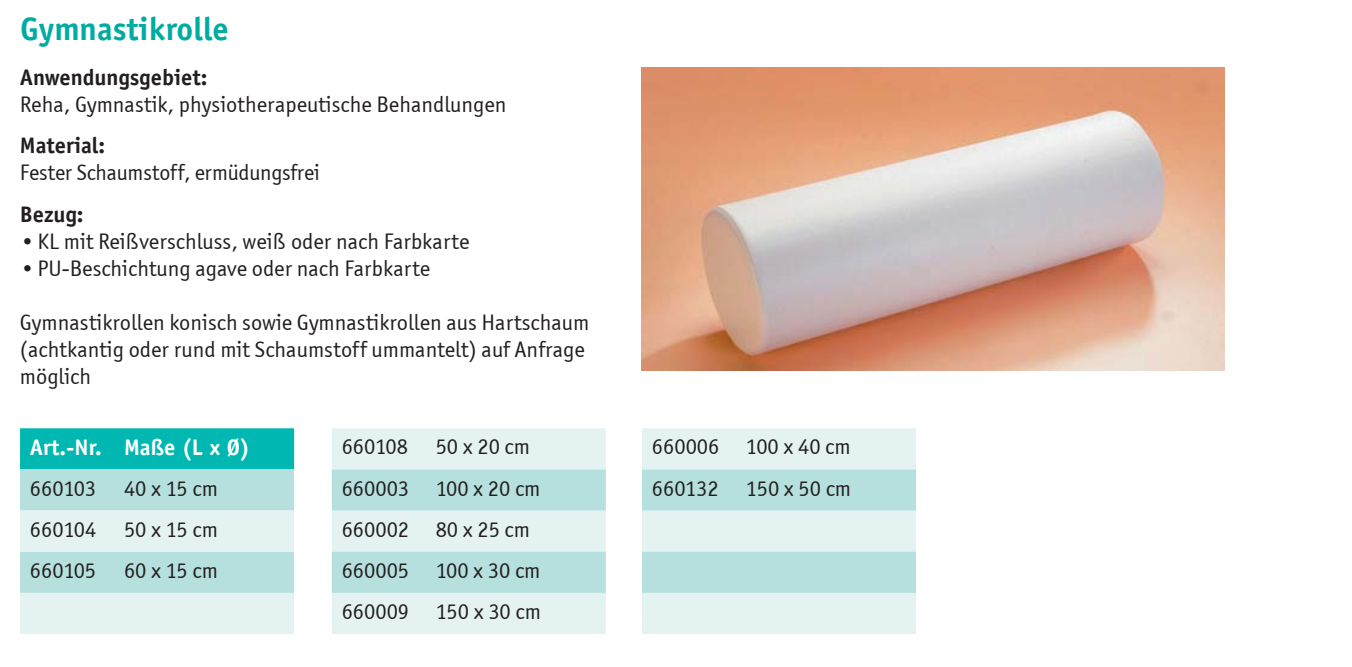
<style>
.page{position:relative;width:1352px;height:667px;background:#fff}
.page>*{position:absolute;margin:0;border:0;box-sizing:border-box;transform-origin:0 0}
.t1{font:700 32.5px "Officina Sans";color:#00aca1}
.t2{font:22.5px/41px "Officina Sans ITCTT Book";color:#231f20}
.t3{font:700 22.5px "Officina Sans";color:#231f20}
.t4{font:700 22.5px "Officina Sans";color:#fff}
</style>
<div class="page">
<img style="left:642px;top:68px;width:583px;height:302px">
<svg style="left:20px;top:428px;width:274px;height:205px;background:#a3dfdc"></svg>
<div style="left:332px;top:428px;width:274px;height:205px;background:#e4f3f1"></div>
<svg style="left:332px;top:469px;width:274px;height:123px;background:#c5e6e3"></svg>
<div style="left:642px;top:428px;width:274px;height:205px;background:#e4f3f1"></div>
<svg style="left:642px;top:469px;width:274px;height:123px;background:#c5e6e3"></svg>
<h1 class="t1" style="left:20px;top:17px;width:210px">Gymnastikrolle</h1>
<p class="t3" style="left:20px;top:69px;width:189px">Anwendungsgebiet:</p>
<p class="t2" style="left:20px;top:84px;width:488px">Reha, Gymnastik, physiotherapeutische Behandlungen</p>
<p class="t3" style="left:20px;top:137px;width:87px">Material:</p>
<p class="t2" style="left:20px;top:152px;width:301px">Fester Schaumstoff, ermüdungsfrei</p>
<p class="t3" style="left:20px;top:205px;width:65px">Bezug:</p>
<p class="t2" style="left:20px;top:220px;width:451px">• KL mit Reißverschluss, weiß oder nach Farbkarte</p>
<p class="t2" style="left:20px;top:247px;width:412px">• PU-Beschichtung agave oder nach Farbkarte</p>
<p class="t2" style="left:20px;top:308px;width:571px;line-height:27px">Gymnastikrollen konisch sowie Gymnastikrollen aus Hartschaum (achtkantig oder rund mit Schaumstoff ummantelt) auf Anfrage möglich</p>
<p class="t4" style="left:30px;top:438px;width:222px">Art.-Nr. Maße (L x Ø)</p>
<p class="t2" style="left:30px;top:467px;width:189px;text-align:justify">660103 40 x 15 cm 660104 50 x 15 cm 660105 60 x 15 cm</p>
<p class="t2" style="left:342px;top:426px;width:201px">660108 50 x 20 cm<br>660003 100 x 20 cm<br>660002 80 x 25 cm<br>660005 100 x 30 cm<br>660009 150 x 30 cm</p>
<p class="t2" style="left:652px;top:426px;width:201px">660006 100 x 40 cm<br>660132 150 x 50 cm</p>
</div>
